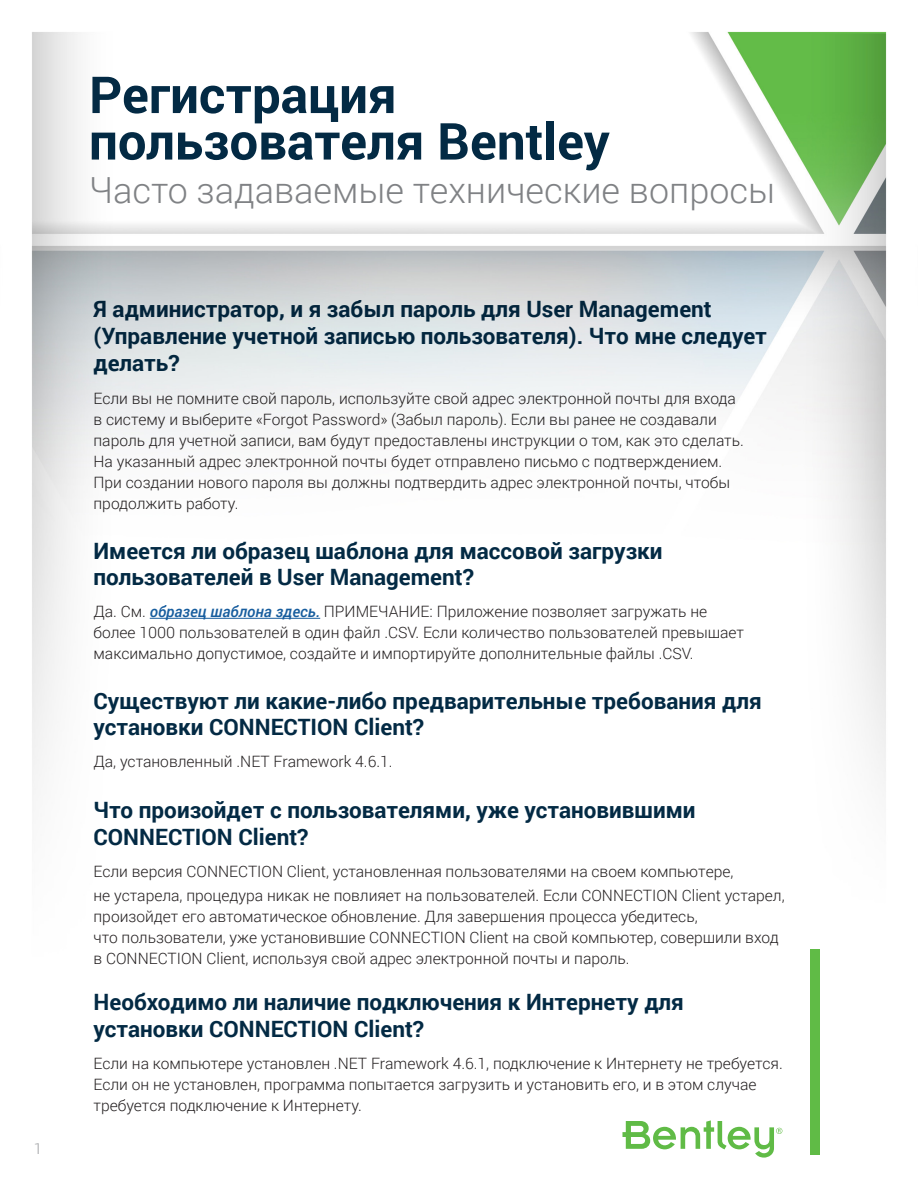
<style>
.page{position:relative;width:918px;height:1188px;background:#fff}
.page>*{position:absolute;margin:0;border:0;box-sizing:border-box;transform-origin:0 0}
.t1{font:700 51px/46.5px "Roboto";color:#032a44}
.t2{font:300 36px "Roboto";color:#808285}
.t3{font:700 22.5px/27px "Roboto";color:#032a44}
.t4{font:300 15.6px/21px "Roboto";color:#231f20}
.t5{font:300 15px "Roboto";color:#9d9fa2}
.s1{font-weight:500;font-style:italic;color:#175d9e}
</style>
<div class="page">
<img style="left:32px;top:31px;width:855px;height:1124px">
<hr style="left:150px;top:618px;width:170px;height:1px;background:#175d9e">
<div style="left:811px;top:949px;width:9px;height:206px;background:#60bb46"></div>
<svg style="left:622px;top:1120px;width:160px;height:38px"></svg>
<p class="t5" style="left:33px;top:1138px;width:10px">1</p>
<p class="t1" style="left:89px;top:70px;width:522px">Регистрация пользователя Bentley</p>
<p class="t2" style="left:89px;top:165px;width:688px">Часто задаваемые технические вопросы</p>
<h3 class="t3" style="left:94px;top:295px;width:675px">Я администратор, и я забыл пароль для User Management (Управление учетной записью пользователя). Что мне следует делать?</h3>
<p class="t4" style="left:94px;top:387px;width:652px">Если вы не помните свой пароль, используйте свой адрес электронной почты для входа в систему и выберите «Forgot Password» (Забыл пароль). Если вы ранее не создавали пароль для учетной записи, вам будут предоставлены инструкции о том, как это сделать.<br>На указанный адрес электронной почты будет отправлено письмо с подтверждением.<br>При создании нового пароля вы должны подтвердить адрес электронной почты, чтобы продолжить работу.</p>
<h3 class="t3" style="left:94px;top:538px;width:571px;line-height:25.5px">Имеется ли образец шаблона для массовой загрузки пользователей в User Management?</h3>
<p class="t4" style="left:94px;top:601px;width:652px">Да. См. <span class="s1">образец шаблона здесь.</span> ПРИМЕЧАНИЕ: Приложение позволяет загружать не более 1000 пользователей в один файл .CSV. Если количество пользователей превышает максимально допустимое, создайте и импортируйте дополнительные файлы .CSV.</p>
<h3 class="t3" style="left:94px;top:688px;width:670px;line-height:25.5px">Существуют ли какие-либо предварительные требования для установки CONNECTION Client?</h3>
<p class="t4" style="left:94px;top:751px;width:300px">Да, установленный .NET Framework 4.6.1.</p>
<h3 class="t3" style="left:94px;top:795px;width:604px">Что произойдет с пользователями, уже установившими<br>CONNECTION Client?</h3>
<p class="t4" style="left:94px;top:859px;width:693px;line-height:24px">Если версия CONNECTION Client, установленная пользователями на своем компьютере,<br>не устарела, процедура никак не повлияет на пользователей. Если CONNECTION Client устарел,</p>
<p class="t4" style="left:94px;top:906px;width:687px">произойдет его автоматическое обновление. Для завершения процесса убедитесь,<br>что пользователи, уже установившие CONNECTION Client на свой компьютер, совершили вход в CONNECTION Client, используя свой адрес электронной почты и пароль.</p>
<h3 class="t3" style="left:94px;top:988px;width:592px">Необходимо ли наличие подключения к Интернету для установки CONNECTION Client?</h3>
<p class="t4" style="left:94px;top:1053px;width:691px">Если на компьютере установлен .NET Framework 4.6.1, подключение к Интернету не требуется.<br>Если он не установлен, программа попытается загрузить и установить его, и в этом случае требуется подключение к Интернету.</p>
</div>
